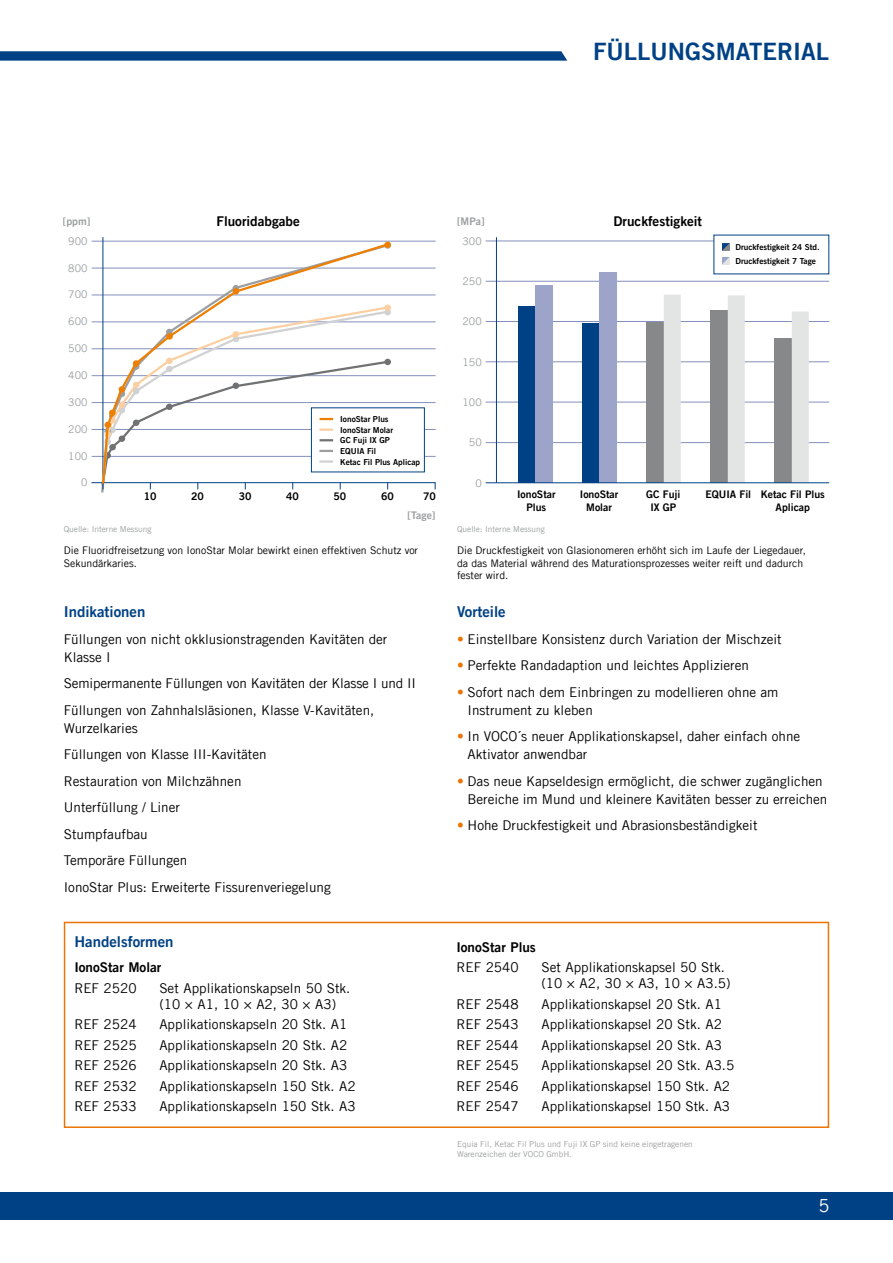
<style>
.page{position:relative;width:893px;height:1263px;background:#fff}
.page>*{position:absolute;margin:0;border:0;box-sizing:border-box;transform-origin:0 0}
.t1{font:24px "Trade Gothic LT Com Bd 2";color:#004185}
.t2{font:18px "Trade Gothic LT Com";color:#fff}
.t3{font:15px "Trade Gothic LT Com Bd 2";color:#004185}
.t4{font:13.5px/26.5px "Trade Gothic LT Com";color:#000}
.t5{font:13.5px "Trade Gothic LT Com Bd 2";color:#000}
.t6{font:10.5px/12.6px "Trade Gothic LT Com";color:#000}
.t7{font:10.5px/12.6px "Trade Gothic LT Com Bd 2";color:#000;text-align:center}
.t8{font:10.5px "Trade Gothic LT Com";color:#9c9e9f}
.t9{font:10.5px "Trade Gothic LT Com Bd 2";color:#9c9e9f}
.t10{font:8.25px/9.9px "Trade Gothic LT Com";color:#9c9e9f}
.t11{font:8.25px/10.6px "Trade Gothic LT Com Bd 2";color:#000}
.s1{color:#ec7404}
</style>
<div class="page">
<div style="left:0;top:1192px;width:893px;height:28px;background:#004185"></div>
<svg style="left:0;top:51px;width:567px;height:10px;background:#114d8d"></svg>
<hr style="left:486px;top:442px;width:343px;height:1px;background:#8390bc">
<hr style="left:486px;top:402px;width:343px;height:1px;background:#8390bc">
<hr style="left:486px;top:362px;width:343px;height:1px;background:#8390bc">
<hr style="left:486px;top:321px;width:343px;height:1px;background:#8390bc">
<hr style="left:486px;top:281px;width:343px;height:1px;background:#8390bc">
<hr style="left:486px;top:241px;width:343px;height:1px;background:#8390bc">
<hr style="left:496px;top:237px;width:1px;height:246px;background:#004185">
<div style="left:713px;top:235px;width:116px;height:39px;background:#fff"></div>
<svg style="left:722px;top:243px;width:7px;height:8px"></svg>
<svg style="left:722px;top:257px;width:7px;height:7px"></svg>
<div style="left:64px;top:922px;width:765px;height:206px;border:2px solid #ec7404"></div>
<div style="left:519px;top:306px;width:17px;height:177px;background:#004185"></div>
<div style="left:536px;top:286px;width:17px;height:197px;background:#9ca5c9"></div>
<div style="left:583px;top:324px;width:17px;height:159px;background:#004185"></div>
<div style="left:600px;top:272px;width:17px;height:211px;background:#9ca5c9"></div>
<div style="left:647px;top:323px;width:17px;height:160px;background:#87888a"></div>
<div style="left:664px;top:294px;width:17px;height:188px;background:#e3e4e4"></div>
<div style="left:711px;top:310px;width:17px;height:173px;background:#87888a"></div>
<div style="left:728px;top:295px;width:17px;height:187px;background:#e3e4e4"></div>
<div style="left:775px;top:338px;width:17px;height:145px;background:#87888a"></div>
<div style="left:792px;top:311px;width:17px;height:171px;background:#e3e4e4"></div>
<hr style="left:486px;top:482px;width:343px;height:1px;background:#004185">
<hr style="left:92px;top:456px;width:344px;height:1px;background:#8390bc">
<hr style="left:92px;top:429px;width:344px;height:1px;background:#8390bc">
<hr style="left:92px;top:402px;width:344px;height:1px;background:#8390bc">
<hr style="left:92px;top:375px;width:344px;height:1px;background:#8390bc">
<hr style="left:92px;top:348px;width:344px;height:1px;background:#8390bc">
<hr style="left:92px;top:322px;width:344px;height:1px;background:#8390bc">
<hr style="left:92px;top:295px;width:344px;height:1px;background:#8390bc">
<hr style="left:92px;top:268px;width:344px;height:1px;background:#8390bc">
<hr style="left:92px;top:241px;width:344px;height:1px;background:#8390bc">
<div style="left:311px;top:407px;width:114px;height:65px;background:#fff;border:1px solid #004185"></div>
<hr style="left:103px;top:237px;width:1px;height:252px;background:#004185">
<hr style="left:91px;top:482px;width:344px;height:1px;background:#004185">
<svg style="left:101px;top:242px;width:289px;height:244px"></svg>
<h1 class="t1" style="left:593px;top:37px;width:238px">FÜLLUNGSMATERIAL</h1>
<p class="t9" style="left:63px;top:215px;width:29px">[ppm]</p>
<p class="t5" style="left:217px;top:213px;width:85px">Fluoridabgabe</p>
<p class="t9" style="left:457px;top:215px;width:29px">[MPa]</p>
<p class="t5" style="left:614px;top:213px;width:90px">Druckfestigkeit</p>
<p class="t8" style="left:68px;top:235px;width:21px">900</p>
<p class="t8" style="left:68px;top:261px;width:21px">800</p>
<p class="t8" style="left:68px;top:288px;width:21px">700</p>
<p class="t8" style="left:68px;top:315px;width:21px">600</p>
<p class="t8" style="left:68px;top:342px;width:21px">500</p>
<p class="t8" style="left:68px;top:369px;width:21px">400</p>
<p class="t8" style="left:68px;top:396px;width:21px">300</p>
<p class="t8" style="left:68px;top:423px;width:21px">200</p>
<p class="t8" style="left:68px;top:449px;width:21px">100</p>
<p class="t8" style="left:81px;top:476px;width:8px">0</p>
<p class="t11" style="left:340px;top:413px;width:81px">IonoStar Plus<br>IonoStar Molar<br>GC Fuji IX GP<br>EQUIA Fil<br>Ketac Fil Plus Aplicap</p>
<p class="t8" style="left:462px;top:235px;width:21px">300</p>
<p class="t8" style="left:462px;top:275px;width:21px">250</p>
<p class="t8" style="left:462px;top:315px;width:21px">200</p>
<p class="t8" style="left:462px;top:356px;width:21px">150</p>
<p class="t8" style="left:462px;top:396px;width:21px">100</p>
<p class="t8" style="left:469px;top:436px;width:14px">50</p>
<p class="t8" style="left:475px;top:476px;width:8px">0</p>
<p class="t11" style="left:735px;top:240px;width:86px;line-height:13.6px">Druckfestigkeit 24 Std.<br>Druckfestigkeit 7 Tage</p>
<p class="t7" style="left:144px;top:490px;width:14px">10</p>
<p class="t7" style="left:191px;top:490px;width:14px">20</p>
<p class="t7" style="left:239px;top:490px;width:14px">30</p>
<p class="t7" style="left:286px;top:490px;width:14px">40</p>
<p class="t7" style="left:333px;top:490px;width:14px">50</p>
<p class="t7" style="left:381px;top:490px;width:14px">60</p>
<p class="t7" style="left:423px;top:490px;width:14px">70</p>
<p class="t9" style="left:408px;top:508px;width:29px">[Tage]</p>
<p class="t7" style="left:517px;top:488px;width:40px">IonoStar<br>Plus</p>
<p class="t7" style="left:580px;top:488px;width:40px">IonoStar<br>Molar</p>
<p class="t7" style="left:776px;top:488px;width:51px;text-align:left;text-indent:-70px">EQUIA Fil Ketac Fil Plus<br>Aplicap</p>
<p class="t7" style="left:646px;top:488px;width:36px">GC Fuji<br>IX GP</p>
<p class="t10" style="left:64px;top:524px;width:89px">Quelle: Interne Messung</p>
<p class="t10" style="left:457px;top:524px;width:89px">Quelle: Interne Messung</p>
<p class="t6" style="left:64px;top:544px;width:356px">Die Fluoridfreisetzung von IonoStar Molar bewirkt einen effektiven Schutz vor<br>Sekundärkaries.</p>
<p class="t6" style="left:457px;top:544px;width:350px">Die Druckfestigkeit von Glasionomeren erhöht sich im Laufe der Liegedauer, da das Material während des Maturationsprozesses weiter reift und dadurch fester wird.</p>
<p class="t3" style="left:64px;top:603px;width:83px">Indikationen</p>
<p class="t4" style="left:64px;top:630px;width:325px;line-height:18px">Füllungen von nicht okklusionstragenden Kavitäten der<br>Klasse I</p>
<p class="t4" style="left:64px;top:670px;width:354px">Semipermanente Füllungen von Kavitäten der Klasse I und II<br>Füllungen von Zahnhalsläsionen, Klasse V-Kavitäten,</p>
<p class="t4" style="left:64px;top:715px;width:268px">Wurzelkaries<br>Füllungen von Klasse III-Kavitäten<br>Restauration von Milchzähnen<br>Unterfüllung / Liner<br>Stumpfaufbau<br>Temporäre Füllungen<br>IonoStar Plus: Erweiterte Fissurenveriegelung</p>
<p class="t3" style="left:74px;top:933px;width:101px">Handelsformen</p>
<p class="t5" style="left:74px;top:959px;width:89px">IonoStar Molar</p>
<p class="t4" style="left:74px;top:974px;width:64px">REF 2520</p>
<p class="t4" style="left:159px;top:979px;width:192px;line-height:16.2px">Set Applikationskapseln 50 Stk. (10 × A1, 10 × A2, 30 × A3)</p>
<p class="t4" style="left:74px;top:1011px;width:64px">REF 2524</p>
<p class="t4" style="left:159px;top:1011px;width:189px">Applikationskapseln 20 Stk. A1</p>
<p class="t4" style="left:74px;top:1031px;width:64px">REF 2525</p>
<p class="t4" style="left:159px;top:1031px;width:189px">Applikationskapseln 20 Stk. A2</p>
<p class="t4" style="left:74px;top:1052px;width:64px">REF 2526</p>
<p class="t4" style="left:159px;top:1052px;width:189px">Applikationskapseln 20 Stk. A3</p>
<p class="t4" style="left:74px;top:1072px;width:64px">REF 2532</p>
<p class="t4" style="left:159px;top:1072px;width:198px">Applikationskapseln 150 Stk. A2</p>
<p class="t4" style="left:74px;top:1093px;width:64px">REF 2533</p>
<p class="t4" style="left:159px;top:1093px;width:198px">Applikationskapseln 150 Stk. A3</p>
<p class="t3" style="left:457px;top:603px;width:50px">Vorteile</p>
<p class="t4" style="left:457px;top:626px;width:326px"><span class="s1">•</span> Einstellbare Konsistenz durch Variation der Mischzeit</p>
<p class="t4" style="left:457px;top:652px;width:293px"><span class="s1">•</span> Perfekte Randadaption und leichtes Applizieren</p>
<p class="t4" style="left:468px;top:683px;width:312px;line-height:18px;text-indent:-11px"><span class="s1">•</span> Sofort nach dem Einbringen zu modellieren ohne am<br>Instrument zu kleben</p>
<p class="t4" style="left:468px;top:727px;width:334px;line-height:18px;text-indent:-11px"><span class="s1">•</span> In VOCO´s neuer Applikationskapsel, daher einfach ohne<br>Aktivator anwendbar</p>
<p class="t4" style="left:468px;top:772px;width:361px;line-height:18px;text-indent:-11px"><span class="s1">•</span> Das neue Kapseldesign ermöglicht, die schwer zugänglichen<br>Bereiche im Mund und kleinere Kavitäten besser zu erreichen</p>
<p class="t4" style="left:457px;top:812px;width:302px"><span class="s1">•</span> Hohe Druckfestigkeit und Abrasionsbeständigkeit</p>
<p class="t5" style="left:456px;top:938px;width:81px">IonoStar Plus</p>
<p class="t4" style="left:456px;top:954px;width:64px">REF 2540</p>
<p class="t4" style="left:541px;top:959px;width:191px;line-height:16.2px">Set Applikationskapsel 50 Stk. (10 × A2, 30 × A3, 10 × A3.5)</p>
<p class="t4" style="left:456px;top:990px;width:64px">REF 2548</p>
<p class="t4" style="left:541px;top:990px;width:182px">Applikationskapsel 20 Stk. A1</p>
<p class="t4" style="left:456px;top:1011px;width:64px">REF 2543</p>
<p class="t4" style="left:541px;top:1011px;width:182px">Applikationskapsel 20 Stk. A2</p>
<p class="t4" style="left:456px;top:1031px;width:64px">REF 2544</p>
<p class="t4" style="left:541px;top:1031px;width:182px">Applikationskapsel 20 Stk. A3</p>
<p class="t4" style="left:456px;top:1052px;width:64px">REF 2545</p>
<p class="t4" style="left:541px;top:1052px;width:194px">Applikationskapsel 20 Stk. A3.5</p>
<p class="t4" style="left:456px;top:1072px;width:64px">REF 2546</p>
<p class="t4" style="left:541px;top:1072px;width:190px">Applikationskapsel 150 Stk. A2</p>
<p class="t4" style="left:456px;top:1093px;width:64px">REF 2547</p>
<p class="t4" style="left:541px;top:1093px;width:190px">Applikationskapsel 150 Stk. A3</p>
<p class="t10" style="left:457px;top:1139px;width:237px">Equia Fil, Ketac Fil Plus und Fuji IX GP sind keine eingetragenen<br>Warenzeichen der VOCO GmbH.</p>
<h2 class="t2" style="left:819px;top:1195px;width:12px">5</h2>
</div>
